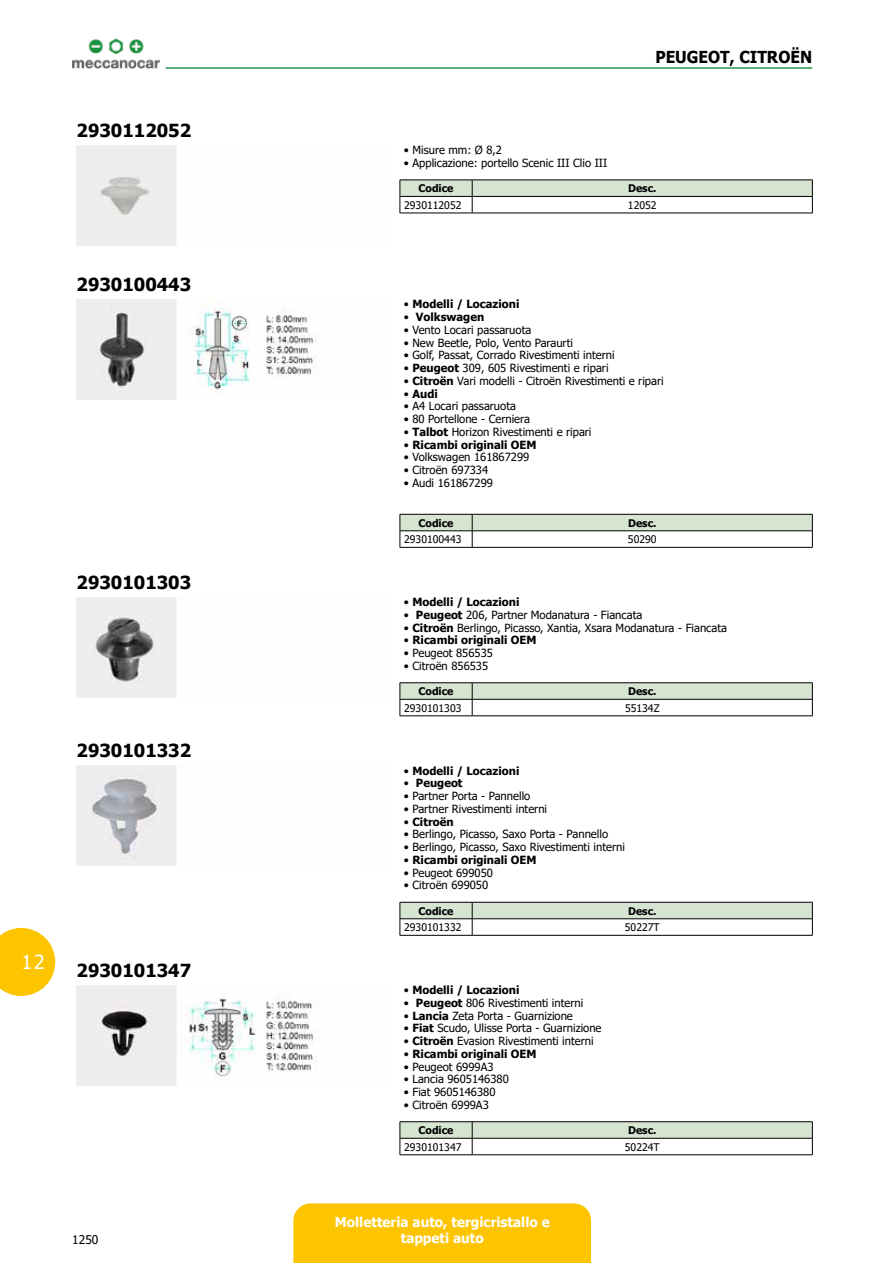
<style>
.page{position:relative;width:893px;height:1263px;background:#fff}
.page>*{position:absolute;margin:0;border:0;box-sizing:border-box;transform-origin:0 0}
.t1{font:19.5px "Tahoma";color:#fff}
.t2{font:700 18px "Tahoma";color:#000}
.t3{font:700 16.5px "Tahoma";color:#000;scale:.95 1}
.t4{font:700 13.5px/16.2px "Tahoma";color:#fff;text-align:center}
.t5{font:12px "Tahoma";color:#000}
.t6{font:11.25px "Tahoma";color:#000}
.t7{font:700 11.25px "Tahoma";color:#000}
.t8{font:10.5px "Tahoma";color:#000}
.t9{font:700 10.5px "Tahoma";color:#000}
.s1{font-weight:400}
.s2{font-weight:700}
</style>
<div class="page">
<div style="left:293px;top:1203px;width:298px;height:60px;background:#fdc500"></div>
<svg style="left:0;top:928px;width:55px;height:68px"></svg>
<img style="left:72px;top:38px;width:87px;height:31px">
<hr style="left:166px;top:67px;width:646px;height:2px;background:#28974e">
<img style="left:77px;top:146px;width:100px;height:100px">
<svg style="left:400px;top:180px;width:413px;height:33px"></svg>
<hr style="left:400px;top:213px;width:72px;height:1px;background:#000">
<hr style="left:472px;top:213px;width:341px;height:1px;background:#000">
<img style="left:77px;top:300px;width:241px;height:100px">
<svg style="left:400px;top:514px;width:413px;height:33px"></svg>
<hr style="left:400px;top:547px;width:72px;height:1px;background:#000">
<hr style="left:472px;top:547px;width:341px;height:1px;background:#000">
<img style="left:77px;top:597px;width:100px;height:100px">
<hr style="left:400px;top:682px;width:72px;height:1px;background:#000">
<hr style="left:472px;top:682px;width:341px;height:1px;background:#000">
<svg style="left:400px;top:683px;width:413px;height:32px"></svg>
<hr style="left:400px;top:715px;width:72px;height:1px;background:#000">
<hr style="left:472px;top:715px;width:341px;height:1px;background:#000">
<img style="left:77px;top:766px;width:100px;height:100px">
<svg style="left:400px;top:902px;width:413px;height:33px"></svg>
<hr style="left:400px;top:935px;width:72px;height:1px;background:#000">
<hr style="left:472px;top:935px;width:341px;height:1px;background:#000">
<img style="left:77px;top:985px;width:240px;height:100px">
<hr style="left:400px;top:1121px;width:72px;height:1px;background:#000">
<hr style="left:472px;top:1121px;width:341px;height:1px;background:#000">
<svg style="left:400px;top:1122px;width:413px;height:32px"></svg>
<hr style="left:400px;top:1154px;width:72px;height:1px;background:#000">
<hr style="left:472px;top:1154px;width:341px;height:1px;background:#000">
<h2 class="t2" style="left:77px;top:118px;width:116px">2930112052</h2>
<h2 class="t2" style="left:77px;top:272px;width:116px">2930100443</h2>
<h2 class="t2" style="left:77px;top:570px;width:116px">2930101303</h2>
<h2 class="t2" style="left:77px;top:738px;width:116px">2930101332</h2>
<h1 class="t1" style="left:21px;top:949px;width:25px">12</h1>
<h2 class="t2" style="left:77px;top:958px;width:116px">2930101347</h2>
<p class="t5" style="left:72px;top:1231px;width:28px">1250</p>
<h3 class="t3" style="left:655px;top:45px;width:164px">Peug eot, Citroën</h3>
<p class="t6" style="left:404px;top:143px;width:100px">• Misure mm: Ø 8,2</p>
<p class="t6" style="left:404px;top:155px;width:205px">• Applicazione: portello Scenic III Clio III</p>
<p class="t9" style="left:418px;top:181px;width:37px">Codice</p>
<p class="t9" style="left:628px;top:181px;width:30px">Desc.</p>
<p class="t8" style="left:404px;top:198px;width:59px">2930112052</p>
<p class="t8" style="left:628px;top:198px;width:30px">12052</p>
<p class="t7" style="left:404px;top:296px;width:117px"><span class="s1">•</span> Modelli / Locazioni</p>
<p class="t7" style="left:404px;top:309px;width:82px"><span class="s1">•</span> Volkswagen</p>
<p class="t6" style="left:404px;top:322px;width:129px">• Vento Locari passaruota</p>
<p class="t6" style="left:404px;top:335px;width:171px">• New Beetle, Polo, Vento Paraurti</p>
<p class="t6" style="left:404px;top:348px;width:212px">• Golf, Passat, Corrado Rivestimenti interni</p>
<p class="t6" style="left:404px;top:360px;width:206px">• <span class="s2">Peugeot</span> 309, 605 Rivestimenti e ripari</p>
<p class="t6" style="left:404px;top:373px;width:261px">• <span class="s2">Citroën</span> Vari modelli - Citroën Rivestimenti e ripari</p>
<p class="t7" style="left:404px;top:386px;width:35px"><span class="s1">•</span> Audi</p>
<p class="t6" style="left:404px;top:399px;width:114px">• A4 Locari passaruota</p>
<p class="t6" style="left:404px;top:411px;width:127px">• 80 Portellone - Cerniera</p>
<p class="t6" style="left:404px;top:424px;width:189px">• <span class="s2">Talbot</span> Horizon Rivestimenti e ripari</p>
<p class="t7" style="left:404px;top:437px;width:134px"><span class="s1">•</span> Ricambi originali OEM</p>
<p class="t6" style="left:404px;top:450px;width:127px">• Volkswagen 161867299</p>
<p class="t6" style="left:404px;top:462px;width:86px">• Citroën 697334</p>
<p class="t6" style="left:404px;top:475px;width:91px">• Audi 161867299</p>
<p class="t9" style="left:418px;top:515px;width:37px">Codice</p>
<p class="t9" style="left:628px;top:515px;width:30px">Desc.</p>
<p class="t8" style="left:404px;top:532px;width:59px">2930100443</p>
<p class="t8" style="left:628px;top:532px;width:30px">50290</p>
<p class="t7" style="left:404px;top:594px;width:117px"><span class="s1">•</span> Modelli / Locazioni</p>
<p class="t6" style="left:404px;top:607px;width:240px">• <span class="s2">Peugeot</span> 206, Partner Modanatura - Fiancata</p>
<p class="t6" style="left:404px;top:620px;width:325px">• <span class="s2">Citroën</span> Berlingo, Picasso, Xantia, Xsara Modanatura - Fiancata</p>
<p class="t7" style="left:404px;top:632px;width:134px"><span class="s1">•</span> Ricambi originali OEM</p>
<p class="t6" style="left:404px;top:645px;width:91px">• Peugeot 856535</p>
<p class="t6" style="left:404px;top:658px;width:86px">• Citroën 856535</p>
<p class="t9" style="left:418px;top:684px;width:37px">Codice</p>
<p class="t9" style="left:628px;top:684px;width:30px">Desc.</p>
<p class="t8" style="left:404px;top:701px;width:59px">2930101303</p>
<p class="t8" style="left:625px;top:701px;width:36px">55134Z</p>
<p class="t7" style="left:404px;top:762px;width:117px"><span class="s1">•</span> Modelli / Locazioni</p>
<p class="t7" style="left:404px;top:775px;width:60px"><span class="s1">•</span> Peugeot</p>
<p class="t6" style="left:404px;top:788px;width:128px">• Partner Porta - Pannello</p>
<p class="t6" style="left:404px;top:801px;width:145px">• Partner Rivestimenti interni</p>
<p class="t7" style="left:404px;top:813px;width:51px"><span class="s1">•</span> Citroën</p>
<p class="t6" style="left:404px;top:827px;width:206px">• Berlingo, Picasso, Saxo Porta - Pannello</p>
<p class="t6" style="left:404px;top:839px;width:222px">• Berlingo, Picasso, Saxo Rivestimenti interni</p>
<p class="t7" style="left:404px;top:852px;width:134px"><span class="s1">•</span> Ricambi originali OEM</p>
<p class="t6" style="left:404px;top:865px;width:91px">• Peugeot 699050</p>
<p class="t6" style="left:404px;top:878px;width:86px">• Citroën 699050</p>
<p class="t9" style="left:418px;top:903px;width:37px">Codice</p>
<p class="t9" style="left:628px;top:903px;width:30px">Desc.</p>
<p class="t8" style="left:404px;top:920px;width:59px">2930101332</p>
<p class="t8" style="left:625px;top:920px;width:36px">50227T</p>
<p class="t7" style="left:404px;top:982px;width:117px"><span class="s1">•</span> Modelli / Locazioni</p>
<p class="t6" style="left:404px;top:995px;width:181px">• <span class="s2">Peugeot</span> 806 Rivestimenti interni</p>
<p class="t6" style="left:404px;top:1008px;width:170px">• <span class="s2">Lancia</span> Zeta Porta - Guarnizione</p>
<p class="t6" style="left:404px;top:1021px;width:199px">• <span class="s2">Fiat</span> Scudo, Ulisse Porta - Guarnizione</p>
<p class="t6" style="left:404px;top:1033px;width:191px">• <span class="s2">Citroën</span> Evasion Rivestimenti interni</p>
<p class="t7" style="left:404px;top:1046px;width:134px"><span class="s1">•</span> Ricambi originali OEM</p>
<p class="t6" style="left:404px;top:1059px;width:91px">• Peugeot 6999A3</p>
<p class="t6" style="left:404px;top:1071px;width:106px">• Lancia 9605146380</p>
<p class="t6" style="left:404px;top:1084px;width:93px">• Fiat 9605146380</p>
<p class="t6" style="left:404px;top:1097px;width:86px">• Citroën 6999A3</p>
<p class="t9" style="left:418px;top:1123px;width:37px">Codice</p>
<p class="t9" style="left:628px;top:1123px;width:30px">Desc.</p>
<p class="t8" style="left:404px;top:1140px;width:59px">2930101347</p>
<p class="t8" style="left:625px;top:1140px;width:36px">50224T</p>
<p class="t4" style="left:335px;top:1214px;width:216px">Molletteria auto, tergicristallo e tappeti auto</p>
</div>
